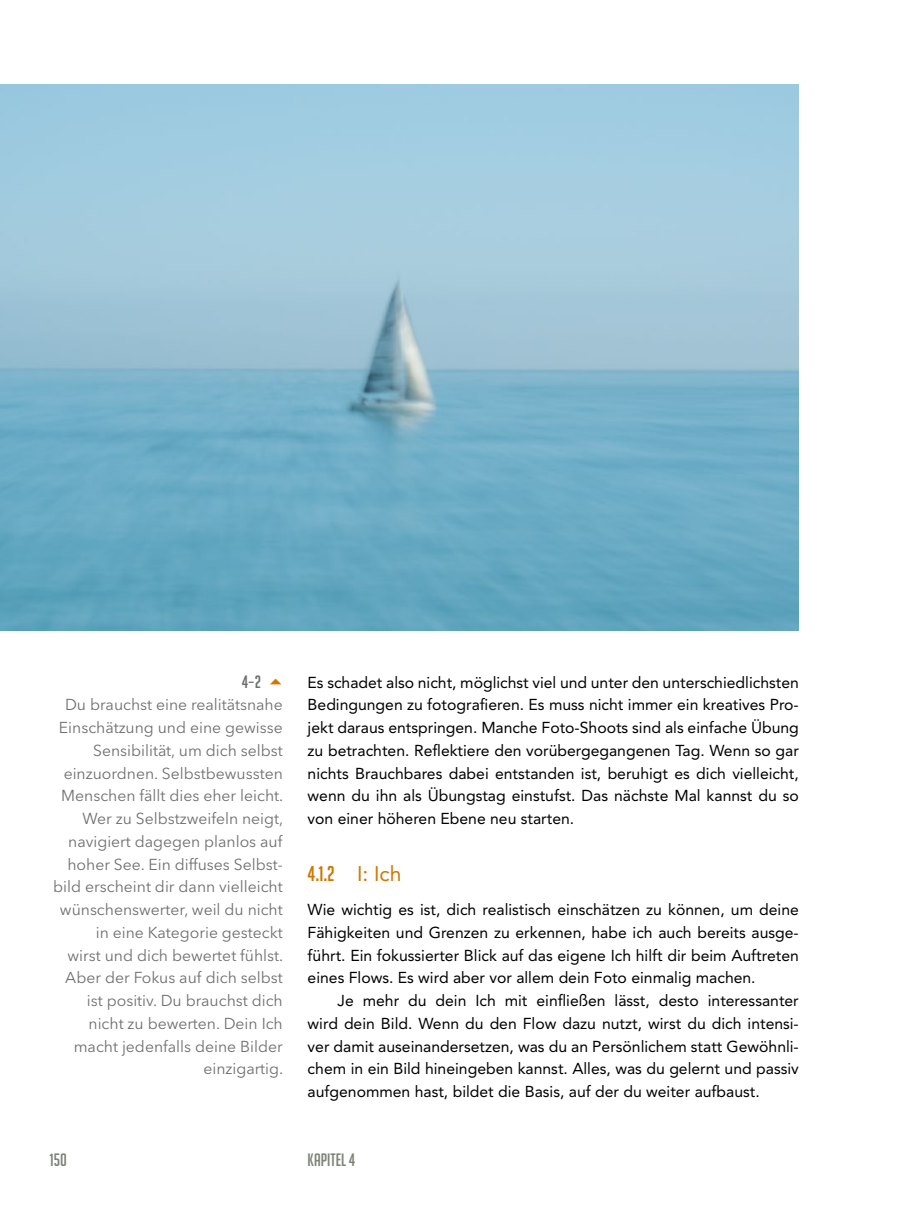
<style>
.page{position:relative;width:918px;height:1216px;background:#fff}
.page>*{position:absolute;margin:0;border:0;box-sizing:border-box;transform-origin:0 0}
.t1{font:21px "Big Noodle Titling";color:#cf7800}
.t2{font:17.5px "Big Noodle Titling";color:#7e8279}
.t3{font:17.5px "Big Noodle Titling";color:#706f6f}
.t4{font:15.75px/22.8px "Avenir LT Pro";color:#000;text-align:justify}
.t5{font:15.75px/22.8px "Avenir Next LT Pro";color:#706f6f;text-align:right}
.s1{font-family:"Avenir LT Pro"}
</style>
<div class="page">
<img style="left:0;top:84px;width:799px;height:546px">
<p class="t3" style="left:242px;top:672px;width:21px">4–2</p>
<p class="t5" style="left:53px;top:693px;width:231px">Du brauchst eine realitätsnahe<br>Einschätzung und eine gewisse<br>Sensibilität, um dich selbst einzuordnen. Selbstbewussten<br>Menschen fällt dies eher leicht.<br>Wer zu Selbstzweifeln neigt, navigiert dagegen planlos auf hoher See. Ein diffuses Selbst&shy;bild erscheint dir dann vielleicht wünschenswerter, weil du nicht in eine Kategorie gesteckt<br>wirst und dich bewertet fühlst.<br>Aber der Fokus auf dich selbst ist positiv. Du brauchst dich nicht zu bewerten. Dein Ich macht jedenfalls deine Bilder einzigartig.</p>
<p class="t4" style="left:308px;top:670px;width:493px">Es schadet also nicht, möglichst viel und unter den unterschiedlichsten Bedingungen zu fotografieren. Es muss nicht immer ein kreatives Pro&shy;jekt daraus entspringen. Manche Foto-Shoots sind als einfache Übung zu betrachten. Reflektiere den vorübergegangenen Tag. Wenn so gar nichts Brauchbares dabei entstanden ist, beruhigt es dich vielleicht, wenn du ihn als Übungstag einstufst. Das nächste Mal kannst du so von einer höheren Ebene neu starten.</p>
<h1 class="t1" style="left:308px;top:862px;width:95px">4.1.2 <span class="s1">I: Ich</span></h1>
<p class="t4" style="left:308px;top:898px;width:493px">Wie wichtig es ist, dich realistisch einschätzen zu können, um deine Fähigkeiten und Grenzen zu erkennen, habe ich auch bereits ausge&shy;führt. Ein fokussierter Blick auf das eigene Ich hilft dir beim Auftreten eines Flows. Es wird aber vor allem dein Foto einmalig machen.</p>
<p class="t4" style="left:308px;top:989px;width:493px;text-indent:30px">Je mehr du dein Ich mit einfließen lässt, desto interessanter wird dein Bild. Wenn du den Flow dazu nutzt, wirst du dich intensi&shy;ver damit auseinandersetzen, was du an Persönlichem statt Gewöhnli&shy;chem in ein Bild hineingeben kannst. Alles, was du gelernt und passiv aufgenommen hast, bildet die Basis, auf der du weiter aufbaust.</p>
<p class="t2" style="left:50px;top:1149px;width:19px">150</p>
<p class="t2" style="left:308px;top:1149px;width:49px">Kapitel 4</p>
</div>
